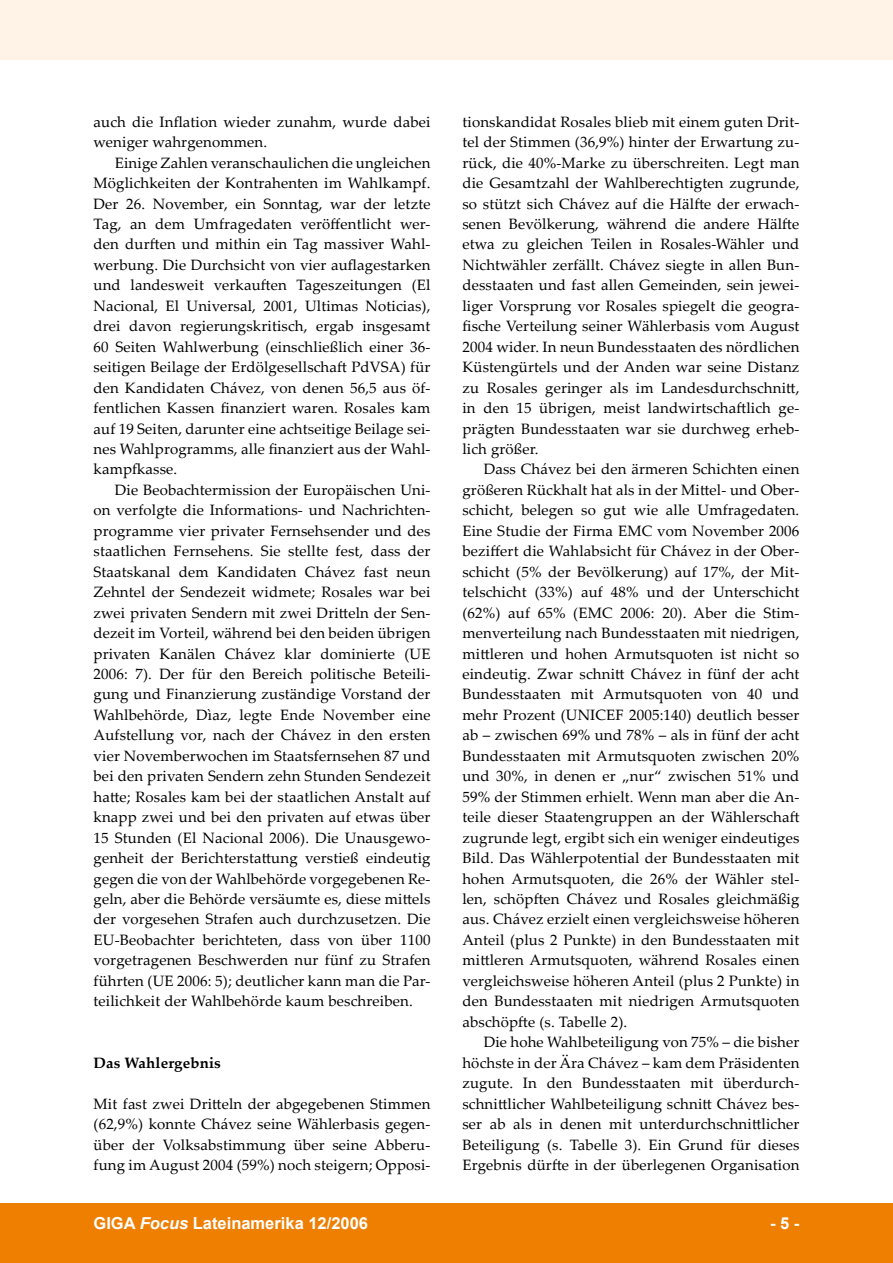
<style>
.page{position:relative;width:893px;height:1263px;background:#fff}
.page>*{position:absolute;margin:0;border:0;box-sizing:border-box;transform-origin:0 0}
.t1{font:700 16.5px "Arial";color:#fff}
.t2{font:15px/20.4px "Palatino Linotype";letter-spacing:.01em;color:#000;text-align:justify}
.t3{font:700 15px "Palatino Linotype";letter-spacing:.01em;color:#000}
.s1{font-style:italic}
</style>
<div class="page">
<div style="left:0;top:1203px;width:893px;height:60px;background:#ee7f00"></div>
<div style="left:0;top:0;width:893px;height:60px;background:#fff3e7"></div>
<p class="t2" style="left:94px;top:111px;width:338px">auch die Inflation wieder zunahm, wurde dabei weniger wahrgenommen.</p>
<p class="t2" style="left:94px;top:152px;width:338px;text-indent:21px">Einige Zahlen veranschaulichen die ungleichen Möglichkeiten der Kontrahenten im Wahlkampf.<br>Der 26. November, ein Sonntag, war der letzte Tag, an dem Umfragedaten veröffentlicht wer&shy;den durften und mithin ein Tag massiver Wahl&shy;werbung. Die Durchsicht von vier auflagestarken und landesweit verkauften Tageszeitungen (El Nacional, El Universal, 2001, Ultimas Noticias), drei davon regierungskritisch, ergab insgesamt 60 Seiten Wahlwerbung (einschließlich einer 36- seitigen Beilage der Erdölgesellschaft PdVSA) für den Kandidaten Chávez, von denen 56,5 aus öf&shy;fentlichen Kassen finanziert waren. Rosales kam auf 19 Seiten, darunter eine achtseitige Beilage sei&shy;nes Wahlprogramms, alle finanziert aus der Wahl&shy;kampfkasse.</p>
<p class="t2" style="left:94px;top:479px;width:338px;text-indent:21px">Die Beobachtermission der Europäischen Uni&shy;on verfolgte die Informations- und Nachrichten&shy;programme vier privater Fernsehsender und des staatlichen Fernsehens. Sie stellte fest, dass der Staatskanal dem Kandidaten Chávez fast neun Zehntel der Sendezeit widmete; Rosales war bei zwei privaten Sendern mit zwei Dritteln der Sen&shy;dezeit im Vorteil, während bei den beiden übrigen privaten Kanälen Chávez klar dominierte (UE 2006: 7). Der für den Bereich politische Beteili&shy;gung und Finanzierung zuständige Vorstand der Wahlbehörde, Dìaz, legte Ende November eine Aufstellung vor, nach der Chávez in den ersten vier Novemberwochen im Staatsfernsehen 87 und bei den privaten Sendern zehn Stunden Sendezeit hatte; Rosales kam bei der staatlichen Anstalt auf knapp zwei und bei den privaten auf etwas über 15 Stunden (El Nacional 2006). Die Unausgewo&shy;genheit der Berichterstattung verstieß eindeutig gegen die von der Wahlbehörde vorgegebenen Re&shy;geln, aber die Behörde versäumte es, diese mittels der vorgesehen Strafen auch durchzusetzen. Die EU-Beobachter berichteten, dass von über 1100 vorgetragenen Beschwerden nur fünf zu Strafen führten (UE 2006: 5); deutlicher kann man die Par&shy;teilichkeit der Wahlbehörde kaum beschreiben.</p>
<p class="t3" style="left:94px;top:1052px;width:129px">Das Wahlergebnis</p>
<p class="t2" style="left:94px;top:1093px;width:338px">Mit fast zwei Dritteln der abgegebenen Stimmen (62,9%) konnte Chávez seine Wählerbasis gegen&shy;über der Volksabstimmung über seine Abberu&shy;fung im August 2004 (59%) noch steigern; Opposi-</p>
<p class="t2" style="left:462px;top:111px;width:338px">tionskandidat Rosales blieb mit einem guten Drit&shy;tel der Stimmen (36,9%) hinter der Erwartung zu&shy;rück, die 40%-Marke zu überschreiten. Legt man die Gesamtzahl der Wahlberechtigten zugrunde, so stützt sich Chávez auf die Hälfte der erwach&shy;senen Bevölkerung, während die andere Hälfte etwa zu gleichen Teilen in Rosales-Wähler und Nichtwähler zerfällt. Chávez siegte in allen Bun&shy;desstaaten und fast allen Gemeinden, sein jewei&shy;liger Vorsprung vor Rosales spiegelt die geogra&shy;fische Verteilung seiner Wählerbasis vom August 2004 wider. In neun Bundesstaaten des nördlichen Küstengürtels und der Anden war seine Distanz zu Rosales geringer als im Landesdurchschnitt, in den 15 übrigen, meist landwirtschaftlich ge&shy;prägten Bundesstaaten war sie durchweg erheb&shy;lich größer.</p>
<p class="t2" style="left:462px;top:459px;width:339px;text-indent:21px">Dass Chávez bei den ärmeren Schichten einen größeren Rückhalt hat als in der Mittel- und Ober&shy;schicht, belegen so gut wie alle Umfragedaten.<br>Eine Studie der Firma EMC vom November 2006 beziffert die Wahlabsicht für Chávez in der Ober&shy;schicht (5% der Bevölkerung) auf 17%, der Mit&shy;telschicht (33%) auf 48% und der Unterschicht (62%) auf 65% (EMC 2006: 20). Aber die Stim&shy;menverteilung nach Bundesstaaten mit niedrigen, mittleren und hohen Armutsquoten ist nicht so eindeutig. Zwar schnitt Chávez in fünf der acht Bundesstaaten mit Armutsquoten von 40 und mehr Prozent (UNICEF 2005:140) deutlich besser ab – zwischen 69% und 78% – als in fünf der acht Bundesstaaten mit Armutsquoten zwischen 20% und 30%, in denen er „nur“ zwischen 51% und 59% der Stimmen erhielt. Wenn man aber die An&shy;teile dieser Staatengruppen an der Wählerschaft zugrunde legt, ergibt sich ein weniger eindeutiges Bild. Das Wählerpotential der Bundesstaaten mit hohen Armutsquoten, die 26% der Wähler stel&shy;len, schöpften Chávez und Rosales gleichmäßig aus. Chávez erzielt einen vergleichsweise höheren Anteil (plus 2 Punkte) in den Bundesstaaten mit mittleren Armutsquoten, während Rosales einen vergleichsweise höheren Anteil (plus 2 Punkte) in den Bundesstaaten mit niedrigen Armutsquoten abschöpfte (s. Tabelle 2).</p>
<p class="t2" style="left:462px;top:1031px;width:339px;text-indent:21px">Die hohe Wahlbeteiligung von 75% – die bisher höchste in der Ära Chávez – kam dem Präsidenten zugute. In den Bundesstaaten mit überdurch&shy;schnittlicher Wahlbeteiligung schnitt Chávez bes&shy;ser ab als in denen mit unterdurchschnittlicher Beteiligung (s. Tabelle 3). Ein Grund für dieses Ergebnis dürfte in der überlegenen Organisation</p>
<p class="t1" style="left:94px;top:1212px;width:276px">GIGA <span class="s1">Focus</span> Lateinamerika 12/2006</p>
<p class="t1" style="left:770px;top:1212px;width:31px">- -</p>
</div>
